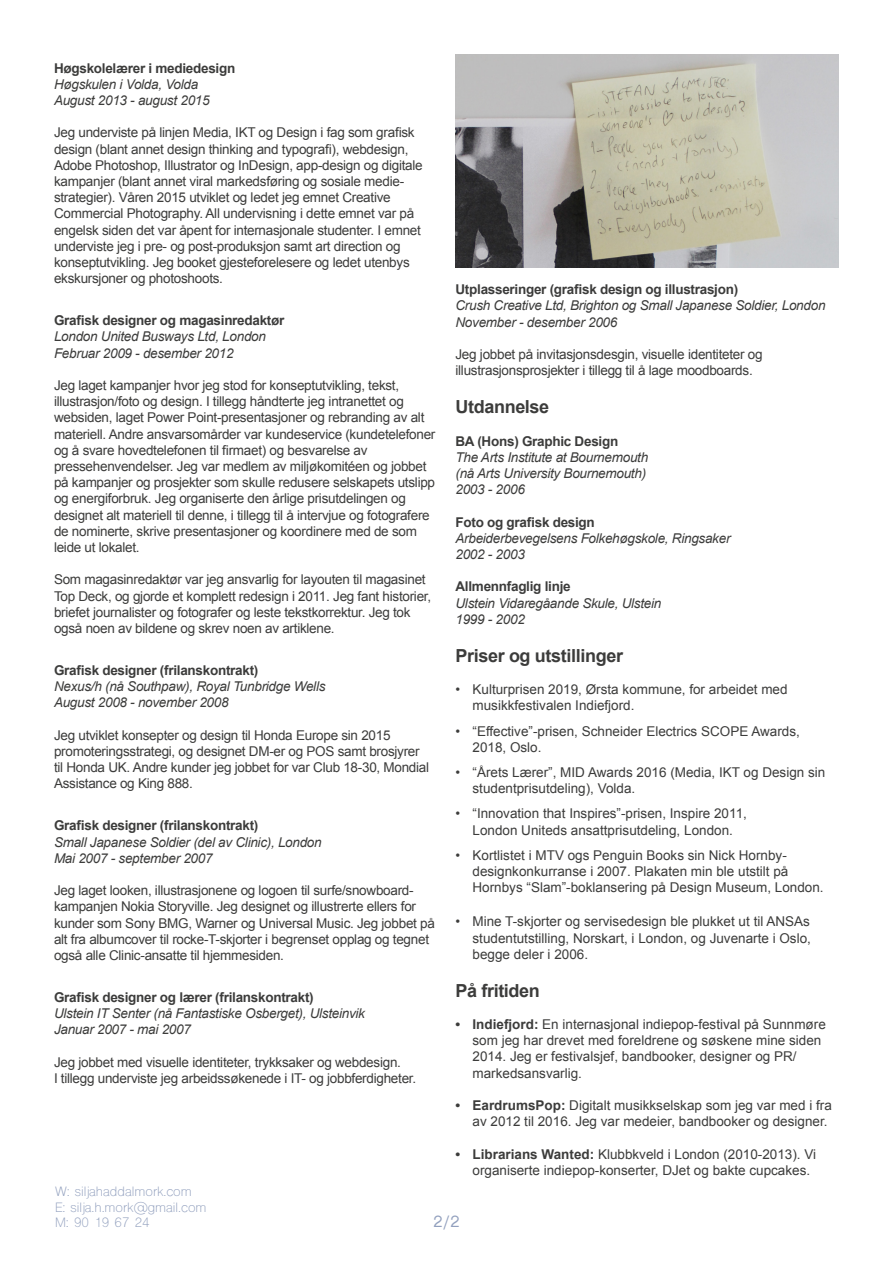
<style>
.page{position:relative;width:893px;height:1263px;background:#fff}
.page>*{position:absolute;margin:0;border:0;box-sizing:border-box;transform-origin:0 0}
.t1{font:700 18px "Arial";letter-spacing:-.02em;color:#3c3c3b}
.t2{font:700 15px "Shree Dev 0714";color:#92a0be}
.t3{font:13.5px/16.2px "Arial";letter-spacing:-.02em;color:#3c3c3b}
.t4{font:13.5px/16.2px "Arial";color:#3c3c3b}
.t5{font:italic 13.5px/16.2px "Arial";letter-spacing:-.02em;color:#3c3c3b}
.t6{font:700 13.5px "Arial";letter-spacing:-.02em;color:#3c3c3b}
.t7{font:12.75px/15.3px "Shree Dev 0714";color:#92a0be}
.s1{font-weight:700}
</style>
<div class="page">
<img style="left:455px;top:54px;width:384px;height:214px">
<p class="t6" style="left:54px;top:59px;width:183px">Høgskolelærer i mediedesign</p>
<p class="t5" style="left:54px;top:76px;width:157px">Høgskulen i Volda, Volda<br>August 2013 - august 2015</p>
<p class="t3" style="left:54px;top:125px;width:370px">Jeg underviste på linjen Media, IKT og Design i fag som grafisk design (blant annet design thinking and typografi), webdesign, Adobe Photoshop, Illustrator og InDesign, app-design og digitale kampanjer (blant annet viral markedsføring og sosiale medie&shy;strategier). Våren 2015 utviklet og ledet jeg emnet Creative Commercial Photography. All undervisning i dette emnet var på engelsk siden det var åpent for internasjonale studenter. I emnet underviste jeg i pre- og post-produksjon samt art direction og konseptutvikling. Jeg booket gjesteforelesere og ledet utenbys ekskursjoner og photoshoots.</p>
<p class="t6" style="left:54px;top:312px;width:232px">Grafisk designer og magasinredaktør</p>
<p class="t5" style="left:54px;top:329px;width:213px">London United Busways Ltd, London<br>Februar 2009 - desember 2012</p>
<p class="t3" style="left:54px;top:377px;width:383px">Jeg laget kampanjer hvor jeg stod for konseptutvikling, tekst, illustrasjon/foto og design. I tillegg håndterte jeg intranettet og websiden, laget Power Point-presentasjoner og rebranding av alt materiell. Andre ansvarsomårder var kundeservice (kundetelefoner og å svare hovedtelefonen til firmaet) og besvarelse av pressehenvendelser. Jeg var medlem av miljøkomitéen og jobbet på kampanjer og prosjekter som skulle redusere selskapets utslipp og energiforbruk. Jeg organiserte den årlige prisutdelingen og designet alt materiell til denne, i tillegg til å intervjue og fotografere de nominerte, skrive presentasjoner og koordinere med de som leide ut lokalet.</p>
<p class="t3" style="left:54px;top:572px;width:379px">Som magasinredaktør var jeg ansvarlig for layouten til magasinet Top Deck, og gjorde et komplett redesign i 2011. Jeg fant historier, briefet journalister og fotografer og leste tekstkorrektur. Jeg tok også noen av bildene og skrev noen av artiklene.</p>
<p class="t6" style="left:54px;top:661px;width:206px">Grafisk designer (frilanskontrakt)</p>
<p class="t5" style="left:54px;top:678px;width:273px">Nexus/h (nå Southpaw), Royal Tunbridge Wells<br>August 2008 - november 2008</p>
<p class="t3" style="left:54px;top:727px;width:377px">Jeg utviklet konsepter og design til Honda Europe sin 2015 promoteringsstrategi, og designet DM-er og POS samt brosjyrer til Honda UK. Andre kunder jeg jobbet for var Club 18-30, Mondial Assistance og King 888.</p>
<p class="t6" style="left:54px;top:817px;width:206px">Grafisk designer (frilanskontrakt)</p>
<p class="t5" style="left:54px;top:834px;width:269px">Small Japanese Soldier (del av Clinic), London<br>Mai 2007 - september 2007</p>
<p class="t3" style="left:54px;top:882px;width:382px">Jeg laget looken, illustrasjonene og logoen til surfe/snowboard&shy;kampanjen Nokia Storyville. Jeg designet og illustrerte ellers for kunder som Sony BMG, Warner og Universal Music. Jeg jobbet på alt fra albumcover til rocke-T-skjorter i begrenset opplag og tegnet også alle Clinic-ansatte til hjemmesiden.</p>
<p class="t6" style="left:54px;top:988px;width:261px">Grafisk designer og lærer (frilanskontrakt)</p>
<p class="t5" style="left:54px;top:1005px;width:313px">Ulstein IT Senter (nå Fantastiske Osberget), Ulsteinvik<br>Januar 2007 - mai 2007</p>
<p class="t3" style="left:54px;top:1054px;width:364px">Jeg jobbet med visuelle identiteter, trykksaker og webdesign.<br>I tillegg underviste jeg arbeidssøkenede i IT- og jobbferdigheter.</p>
<p class="t6" style="left:455px;top:280px;width:284px">Utplasseringer (grafisk design og illustrasjon)</p>
<p class="t5" style="left:455px;top:298px;width:371px">Crush Creative Ltd, Brighton og Small Japanese Soldier, London<br>November - desember 2006</p>
<p class="t3" style="left:455px;top:346px;width:309px">Jeg jobbet på invitasjonsdesgin, visuelle identiteter og illustrasjonsprosjekter i tillegg til å lage moodboards.</p>
<h1 class="t1" style="left:455px;top:395px;width:95px">Utdannelse</h1>
<p class="t6" style="left:455px;top:432px;width:164px">BA (Hons) Graphic Design</p>
<p class="t5" style="left:455px;top:449px;width:194px">The Arts Institute at Bournemouth (nå Arts University Bournemouth)<br>2003 - 2006</p>
<p class="t6" style="left:455px;top:513px;width:141px">Foto og grafisk design</p>
<p class="t5" style="left:455px;top:530px;width:276px">Arbeiderbevegelsens Folkehøgskole, Ringsaker<br>2002 - 2003</p>
<p class="t6" style="left:455px;top:578px;width:117px">Allmennfaglig linje</p>
<p class="t5" style="left:455px;top:595px;width:207px">Ulstein Vidaregåande Skule, Ulstein<br>1999 - 2002</p>
<h1 class="t1" style="left:455px;top:644px;width:169px">Priser og utstillinger</h1>
<p class="t4" style="left:472px;top:681px;width:317px;text-indent:-17px">• Kulturprisen 2019, Ørsta kommune, for arbeidet med musikkfestivalen Indiefjord.</p>
<p class="t4" style="left:472px;top:723px;width:329px;text-indent:-17px">• “Effective”-prisen, Schneider Electrics SCOPE Awards,<br>2018, Oslo.</p>
<p class="t4" style="left:472px;top:764px;width:354px;text-indent:-17px">• “Årets Lærer”, MID Awards 2016 (Media, IKT og Design sin studentprisutdeling), Volda.</p>
<p class="t4" style="left:455px;top:806px;width:293px;text-align:center">• “Innovation that Inspires”-prisen, Inspire 2011,<br>London Uniteds ansattprisutdeling, London.</p>
<p class="t4" style="left:472px;top:847px;width:353px;text-indent:-17px">• Kortlistet i MTV ogs Penguin Books sin Nick Hornby&shy;designkonkurranse i 2007. Plakaten min ble utstilt på<br>Hornbys “Slam”-boklansering på Design Museum, London.</p>
<p class="t3" style="left:472px;top:914px;width:340px;text-align:justify;text-indent:-17px">• Mine T-skjorter og servisedesign ble plukket ut til ANSAs studentutstilling, Norskart, i London, og Juvenarte i Oslo, begge deler i 2006.</p>
<h1 class="t1" style="left:455px;top:978px;width:86px">På fritiden</h1>
<p class="t4" style="left:472px;top:1016px;width:355px;text-indent:-17px"><span class="s1">• Indiefjord:</span> En internasjonal indiepop-festival på Sunnmøre som jeg har drevet med foreldrene og søskene mine siden 2014. Jeg er festivalsjef, bandbooker, designer og PR/ markedsansvarlig.</p>
<p class="t4" style="left:472px;top:1097px;width:361px;text-indent:-17px"><span class="s1">• EardrumsPop:</span> Digitalt musikkselskap som jeg var med i fra av 2012 til 2016. Jeg var medeier, bandbooker og designer.</p>
<p class="t4" style="left:472px;top:1146px;width:345px;text-indent:-17px"><span class="s1">• Librarians Wanted:</span> Klubbkveld i London (2010-2013). Vi organiserte indiepop-konserter, DJet og bakte cupcakes.</p>
<p class="t2" style="left:434px;top:1213px;width:27px">2/2</p>
<p class="t7" style="left:55px;top:1186px;width:153px">W: siljahaddalmork.com<br>E: silja.h.mork@gmail.com<br>M: 90 19 67 24</p>
</div>
